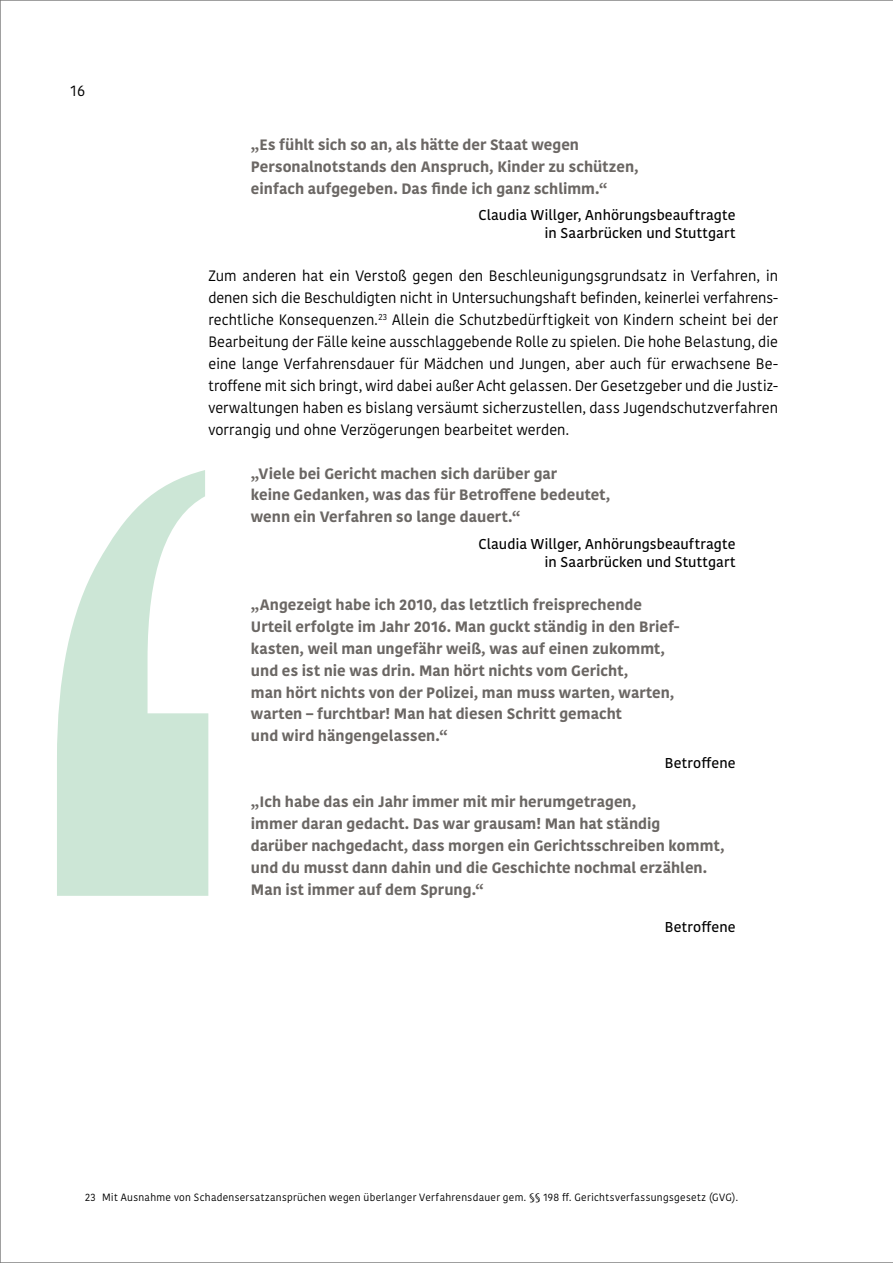
<style>
.page{position:relative;width:893px;height:1263px;background:#fff}
.page>*{position:absolute;margin:0;border:0;box-sizing:border-box;transform-origin:0 0}
.t1{font:700 15px/21.9px "Kohinoor";letter-spacing:.005em;color:#6b6764}
.t2{font:15px/21.9px "Kohinoor";color:#000;text-align:justify}
.t3{font:600 14.25px/18px "Kohinoor";letter-spacing:.005em;color:#000;text-align:right}
.t4{font:10.5px "Kohinoor";letter-spacing:.03em;color:#000}
</style>
<div class="page">
<svg style="left:57px;top:470px;width:151px;height:426px;fill:#cce6d6"></svg>
<p class="t2" style="left:71px;top:80px;width:16px">16</p>
<p class="t1" style="left:251px;top:134px;width:389px">„Es fühlt sich so an, als hätte der Staat wegen<br>Personalnotstands den Anspruch, Kinder zu schützen, einfach aufgegeben. Das finde ich ganz schlimm.“</p>
<p class="t3" style="left:478px;top:207px;width:259px">Claudia Willger, Anhörungsbeauftragte in Saarbrücken und Stuttgart</p>
<p class="t2" style="left:208px;top:266px;width:571px">Zum anderen hat ein Verstoß gegen den Beschleunigungsgrundsatz in Verfahren, in denen sich die Beschuldigten nicht in Untersuchungshaft befinden, keinerlei verfahrens&shy;rechtliche Konsequenzen.<sup>23</sup> Allein die Schutzbedürftigkeit von Kindern scheint bei der Bearbeitung der Fälle keine ausschlaggebende Rolle zu spielen. Die hohe Belastung, die eine lange Verfahrensdauer für Mädchen und Jungen, aber auch für erwachsene Be&shy;troffene mit sich bringt, wird dabei außer Acht gelassen. Der Gesetzgeber und die Justiz&shy;verwaltungen haben es bislang versäumt sicherzustellen, dass Jugendschutzverfahren vorrangig und ohne Verzögerungen bearbeitet werden.</p>
<p class="t1" style="left:251px;top:463px;width:361px">„Viele bei Gericht machen sich darüber gar<br>keine Gedanken, was das für Betroffene bedeutet, wenn ein Verfahren so lange dauert.“</p>
<p class="t3" style="left:478px;top:535px;width:259px">Claudia Willger, Anhörungsbeauftragte in Saarbrücken und Stuttgart</p>
<p class="t1" style="left:251px;top:594px;width:430px">„Angezeigt habe ich 2010, das letztlich freisprechende Urteil erfolgte im Jahr 2016. Man guckt ständig in den Brief&shy;kasten, weil man ungefähr weiß, was auf einen zukommt, und es ist nie was drin. Man hört nichts vom Gericht,<br>man hört nichts von der Polizei, man muss warten, warten, warten – furchtbar! Man hat diesen Schritt gemacht<br>und wird hängengelassen.“</p>
<p class="t3" style="left:665px;top:754px;width:72px">Betroffene</p>
<p class="t1" style="left:251px;top:791px;width:475px">„Ich habe das ein Jahr immer mit mir herumgetragen,<br>immer daran gedacht. Das war grausam! Man hat ständig<br>darüber nachgedacht, dass morgen ein Gerichtsschreiben kommt, und du musst dann dahin und die Geschichte nochmal erzählen.<br>Man ist immer auf dem Sprung.“</p>
<p class="t3" style="left:665px;top:918px;width:72px">Betroffene</p>
<p class="t4" style="left:85px;top:1191px;width:654px">23 Mit Ausnahme von Schadensersatzansprüchen wegen überlanger Verfahrensdauer gem. §§ 198 ff. Gerichtsverfassungsgesetz (GVG).</p>
</div>
